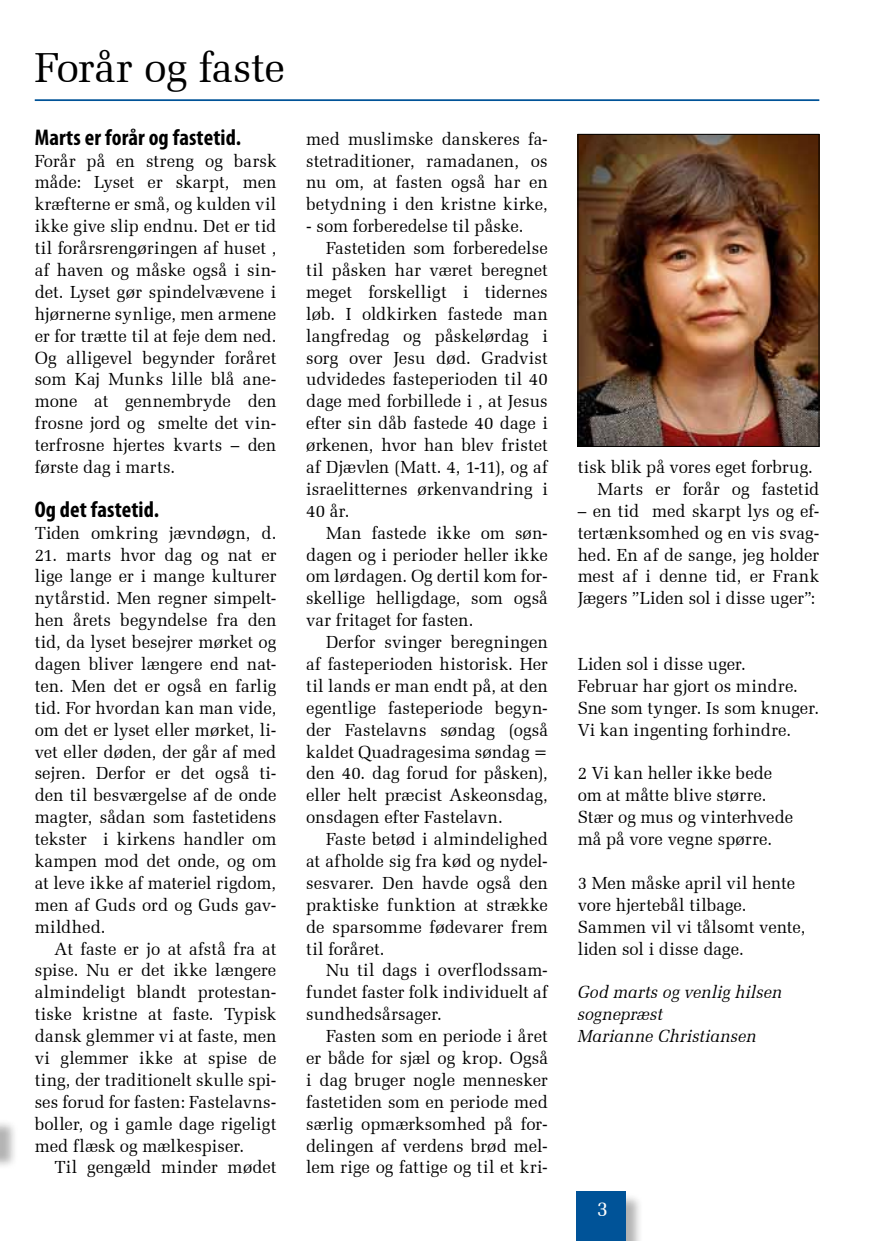
<style>
.page{position:relative;width:869px;height:1241px;background:#fff}
.page>*{position:absolute;margin:0;border:0;box-sizing:border-box;transform-origin:0 0}
.t1{font:42px "Zapf Elliptical 711 BT";letter-spacing:-.01em;color:#000}
.t2{font:700 condensed 22.75px "Myriad Pro";letter-spacing:.005em;color:#000}
.t3{font:21px "Zapf Elliptical 711 BT";color:#fff}
.t4{font:17.5px/21.9px "Zapf Elliptical 711 BT";color:#000;text-align:justify}
.t5{font:italic 17.5px/21.9px "Zapf Elliptical 711 BT";letter-spacing:.01em;color:#000}
</style>
<div class="page">
<div style="left:0;top:1117px;width:18px;height:52px;background:#000;opacity:.3"></div>
<hr style="left:35px;top:99px;width:784px;height:2px;background:#005398">
<img style="left:579px;top:136px;width:238px;height:308px">
<div style="left:577px;top:134px;width:242px;height:312px;border:1px solid #000"></div>
<div style="left:577px;top:1192px;width:67px;height:48px;background:#000;opacity:.3"></div>
<div style="left:575px;top:1191px;width:50px;height:49px;background:#005398"></div>
<h1 class="t1" style="left:35px;top:42px;width:252px">Forår og faste</h1>
<h2 class="t2" style="left:35px;top:123px;width:208px">Marts er forår og fastetid.</h2>
<p class="t4" style="left:35px;top:149px;width:243px">Forår på en streng og barsk måde: Lyset er skarpt, men kræfterne er små, og kulden vil ikke give slip endnu. Det er tid til forårsrengøringen af huset , af haven og måske også i sin&shy;det. Lyset gør spindelvævene i hjørnerne synlige, men armene er for trætte til at feje dem ned.<br>Og alligevel begynder foråret som Kaj Munks lille blå ane&shy;mone at gennembryde den frosne jord og smelte det vin&shy;terfrosne hjertes kvarts – den første dag i marts.</p>
<h2 class="t2" style="left:35px;top:495px;width:126px">Og det fastetid.</h2>
<p class="t4" style="left:35px;top:521px;width:243px">Tiden omkring jævndøgn, d.</p>
<p class="t4" style="left:35px;top:543px;width:243px">21. marts hvor dag og nat er lige lange er i mange kulturer nytårstid. Men regner simpelt&shy;hen årets begyndelse fra den tid, da lyset besejrer mørket og dagen bliver længere end nat&shy;ten. Men det er også en farlig tid. For hvordan kan man vide, om det er lyset eller mørket, li&shy;vet eller døden, der går af med sejren. Derfor er det også ti&shy;den til besværgelse af de onde magter, sådan som fastetidens tekster i kirkens handler om kampen mod det onde, og om at leve ikke af materiel rigdom, men af Guds ord og Guds gav&shy;mildhed.</p>
<p class="t4" style="left:35px;top:937px;width:243px;text-indent:20px">At faste er jo at afstå fra at spise. Nu er det ikke længere almindeligt blandt protestan&shy;tiske kristne at faste. Typisk dansk glemmer vi at faste, men vi glemmer ikke at spise de ting, der traditionelt skulle spi&shy;ses forud for fasten: Fastelavns&shy;boller, og i gamle dage rigeligt med flæsk og mælkespiser.</p>
<p class="t4" style="left:55px;top:1156px;width:223px">Til gengæld minder mødet</p>
<p class="t4" style="left:306px;top:128px;width:243px">med muslimske danskeres fa&shy;stetraditioner, ramadanen, os nu om, at fasten også har en betydning i den kristne kirke,</p>
<p class="t4" style="left:306px;top:215px;width:219px">- som forberedelse til påske.</p>
<p class="t4" style="left:326px;top:237px;width:223px">Fastetiden som forberedelse</p>
<p class="t4" style="left:306px;top:259px;width:243px">til påsken har været beregnet</p>
<p class="t4" style="left:306px;top:281px;width:243px">meget forskelligt i tidernes</p>
<p class="t4" style="left:306px;top:303px;width:243px">løb. I oldkirken fastede man</p>
<p class="t4" style="left:306px;top:324px;width:243px">langfredag og påskelørdag i</p>
<p class="t4" style="left:306px;top:346px;width:243px">sorg over Jesu død. Gradvist</p>
<p class="t4" style="left:306px;top:368px;width:243px">udvidedes fasteperioden til 40</p>
<p class="t4" style="left:306px;top:390px;width:243px">dage med forbillede i , at Jesus</p>
<p class="t4" style="left:306px;top:412px;width:243px">efter sin dåb fastede 40 dage i</p>
<p class="t4" style="left:306px;top:434px;width:243px">ørkenen, hvor han blev fristet</p>
<p class="t4" style="left:306px;top:456px;width:243px">af Djævlen (Matt. 4, 1-11), og af</p>
<p class="t4" style="left:306px;top:478px;width:243px">israelitternes ørkenvandring i</p>
<p class="t4" style="left:306px;top:499px;width:45px">40 år.</p>
<p class="t4" style="left:326px;top:521px;width:223px">Man fastede ikke om søn-</p>
<p class="t4" style="left:306px;top:543px;width:243px">dagen og i perioder heller ikke</p>
<p class="t4" style="left:306px;top:565px;width:243px">om lørdagen. Og dertil kom for-</p>
<p class="t4" style="left:306px;top:587px;width:243px">skellige helligdage, som også</p>
<p class="t4" style="left:306px;top:609px;width:169px">var fritaget for fasten.</p>
<p class="t4" style="left:326px;top:631px;width:223px">Derfor svinger beregningen</p>
<p class="t4" style="left:306px;top:653px;width:243px">af fasteperioden historisk. Her</p>
<p class="t4" style="left:306px;top:674px;width:243px">til lands er man endt på, at den</p>
<p class="t4" style="left:306px;top:696px;width:243px">egentlige fasteperiode begyn-</p>
<p class="t4" style="left:306px;top:718px;width:243px">der Fastelavns søndag (også</p>
<p class="t4" style="left:306px;top:740px;width:243px">kaldet Quadragesima søndag =</p>
<p class="t4" style="left:306px;top:762px;width:243px">den 40. dag forud for påsken),</p>
<p class="t4" style="left:306px;top:784px;width:243px">eller helt præcist Askeonsdag,</p>
<p class="t4" style="left:306px;top:806px;width:198px">onsdagen efter Fastelavn.</p>
<p class="t4" style="left:326px;top:828px;width:223px">Faste betød i almindelighed</p>
<p class="t4" style="left:306px;top:849px;width:243px">at afholde sig fra kød og nydel-</p>
<p class="t4" style="left:306px;top:871px;width:243px">sesvarer. Den havde også den</p>
<p class="t4" style="left:306px;top:893px;width:243px">praktiske funktion at strække</p>
<p class="t4" style="left:306px;top:915px;width:243px">de sparsomme fødevarer frem</p>
<p class="t4" style="left:306px;top:937px;width:80px">til foråret.</p>
<p class="t4" style="left:326px;top:959px;width:223px">Nu til dags i overflodssam-</p>
<p class="t4" style="left:306px;top:981px;width:243px">fundet faster folk individuelt af</p>
<p class="t4" style="left:306px;top:1003px;width:137px">sundhedsårsager.</p>
<p class="t4" style="left:326px;top:1024px;width:223px">Fasten som en periode i året</p>
<p class="t4" style="left:306px;top:1046px;width:243px">er både for sjæl og krop. Også</p>
<p class="t4" style="left:306px;top:1068px;width:243px">i dag bruger nogle mennesker</p>
<p class="t4" style="left:306px;top:1090px;width:243px">fastetiden som en periode med</p>
<p class="t4" style="left:306px;top:1112px;width:243px">særlig opmærksomhed på for-</p>
<p class="t4" style="left:306px;top:1134px;width:243px">delingen af verdens brød mel-</p>
<p class="t4" style="left:306px;top:1156px;width:243px">lem rige og fattige og til et kri-</p>
<p class="t4" style="left:597px;top:456px;width:223px;text-indent:-20px">tisk blik på vores eget forbrug.<br>Marts er forår og fastetid</p>
<p class="t4" style="left:577px;top:499px;width:243px">– en tid med skarpt lys og ef&shy;tertænksomhed og en vis svag&shy;hed. En af de sange, jeg holder mest af i denne tid, er Frank Jægers ”Liden sol i disse uger”:</p>
<p class="t4" style="left:577px;top:653px;width:243px;text-align:left">Liden sol i disse uger.<br>Februar har gjort os mindre.<br>Sne som tynger. Is som knuger.<br>Vi kan ingenting forhindre.</p>
<p class="t4" style="left:577px;top:762px;width:217px;text-align:left">2 Vi kan heller ikke bede om at måtte blive større.<br>Stær og mus og vinterhvede må på vore vegne spørre.</p>
<p class="t4" style="left:577px;top:871px;width:229px;text-align:left">3 Men måske april vil hente vore hjertebål tilbage.<br>Sammen vil vi tålsomt vente, liden sol i disse dage.</p>
<p class="t5" style="left:577px;top:981px;width:206px">God marts og venlig hilsen sognepræst<br>Marianne Christiansen</p>
<p class="t3" style="left:596px;top:1196px;width:13px">3</p>
</div>
